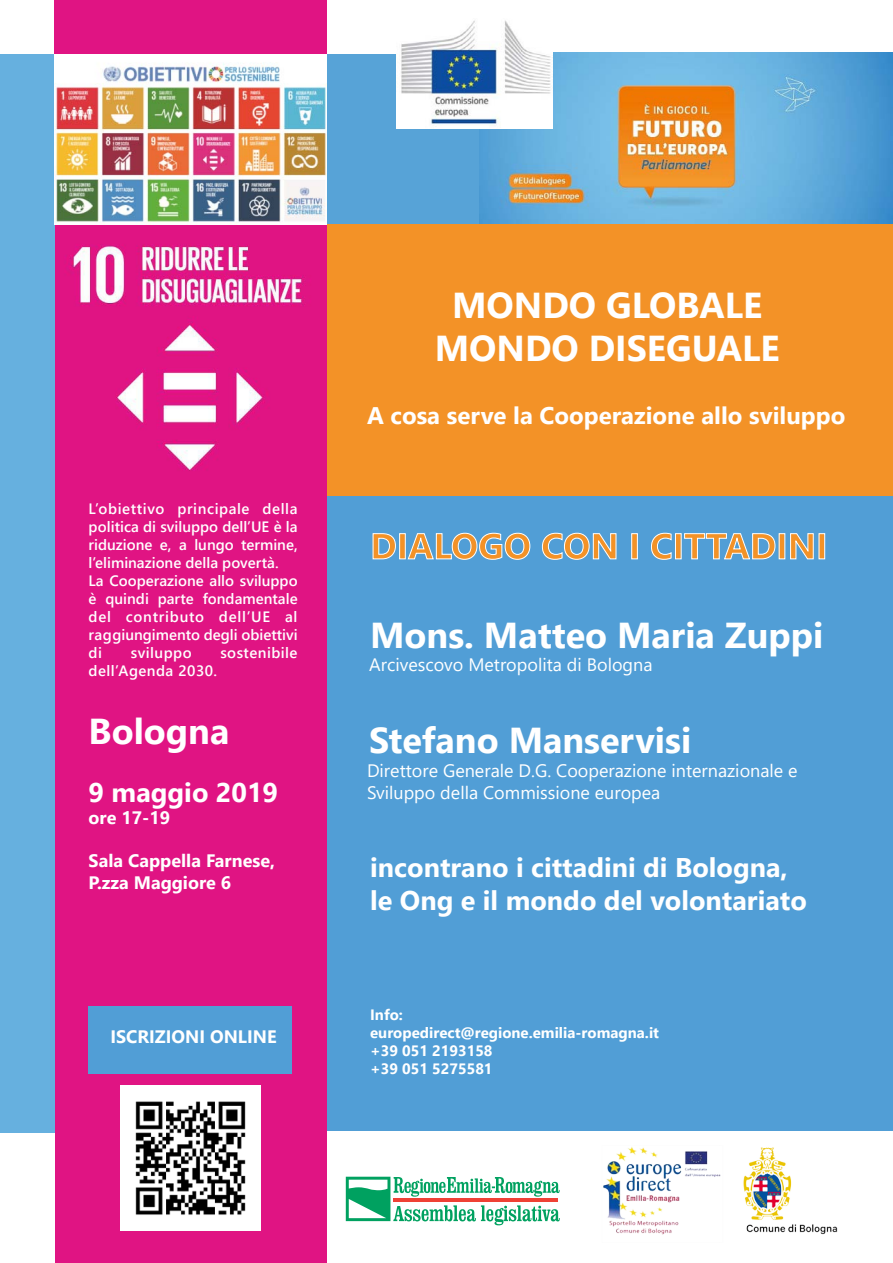
<style>
.page{position:relative;width:893px;height:1263px;background:#fff}
.page>*{position:absolute;margin:0;border:0;box-sizing:border-box;transform-origin:0 0}
.t1{font:700 36px/43.2px "Segoe UI";color:#fff;text-align:center}
.t2{font:700 36px "Segoe UI";color:#f39227}
.t3{font:700 27px/32.4px "Segoe UI";color:#fff}
.t4{font:700 24px "Segoe UI";color:#fff}
.t5{font:18px/21.6px "Segoe UI";color:#fff}
.t6{font:700 18px/21.6px "Segoe UI";color:#fff}
.t7{font:600 15px/18px "Segoe UI";color:#fff}
.t8{font:700 15px/18px "Segoe UI";color:#fff}
.t9{font:600 15px "Segoe UI";letter-spacing:.03em;color:#fff}
</style>
<div class="page">
<div style="left:314px;top:54px;width:579px;height:171px;background:#57a3d7"></div>
<div style="left:60px;top:224px;width:833px;height:272px;background:#f39227"></div>
<div style="left:54px;top:109px;width:273px;height:1154px;background:#e01483"></div>
<img style="left:54px;top:111px;width:273px;height:385px">
<img style="left:480px;top:53px;width:412px;height:170px">
<div style="left:328px;top:496px;width:565px;height:767px;background:#519ed6"></div>
<div style="left:0;top:54px;width:54px;height:1209px;background:#66b0df"></div>
<svg style="left:54px;top:0;width:273px;height:111px"></svg>
<div style="left:328px;top:1131px;width:565px;height:132px;background:#fff"></div>
<img style="left:397px;top:20px;width:155px;height:108px">
<img style="left:603px;top:1147px;width:118px;height:88px">
<svg style="left:346px;top:1177px;width:214px;height:48px"></svg>
<img style="left:743px;top:1147px;width:95px;height:88px">
<div style="left:89px;top:1006px;width:203px;height:68px;background:#519ed6"></div>
<div style="left:0;top:1133px;width:54px;height:130px;background:#fff"></div>
<svg style="left:372px;top:533px;width:24px;height:27px"></svg>
<svg style="left:408px;top:532px;width:123px;height:28px"></svg>
<svg style="left:542px;top:532px;width:75px;height:28px"></svg>
<svg style="left:651px;top:532px;width:21px;height:28px"></svg>
<div style="left:675px;top:534px;width:6px;height:25px;border:1px solid #fff"></div>
<svg style="left:684px;top:533px;width:92px;height:27px"></svg>
<div style="left:779px;top:534px;width:6px;height:25px;border:1px solid #fff"></div>
<svg style="left:790px;top:533px;width:24px;height:27px"></svg>
<div style="left:819px;top:534px;width:6px;height:25px;border:1px solid #fff"></div>
<img style="left:120px;top:1086px;width:141px;height:145px">
<h1 class="t1" style="left:435px;top:280px;width:346px">MONDO GLOBALE<br>MONDO DISEGUALE</h1>
<p class="t7" style="left:89px;top:498px;width:210px">L’obiettivo principale della politica di sviluppo dell’UE è la riduzione e, a lungo termine, l’eliminazione della povertà.<br>La Cooperazione allo sviluppo è quindi parte fondamentale del contributo dell’UE al raggiungimento degli obiettivi di</p>
<p class="t9" style="left:131px;top:638px;width:62px">sviluppo</p>
<p class="t9" style="left:220px;top:638px;width:79px">sostenibile</p>
<p class="t9" style="left:89px;top:656px;width:130px">dell’Agenda 2030.</p>
<h3 class="t4" style="left:367px;top:393px;width:480px">A cosa serve la Cooperazione allo sviluppo</h3>
<h1 class="t2" style="left:370px;top:512px;width:459px">DIALOGO CON I CITTADINI</h1>
<h1 class="t1" style="left:370px;top:610px;width:455px">Mons. Matteo Maria Zuppi</h1>
<p class="t5" style="left:369px;top:652px;width:285px">Arcivescovo Metropolita di Bologna</p>
<h1 class="t1" style="left:89px;top:707px;width:142px">Bologna</h1>
<h1 class="t1" style="left:369px;top:716px;width:324px">Stefano Manservisi</h1>
<p class="t5" style="left:367px;top:759px;width:432px">Direttore Generale D.G. Cooperazione internazionale e<br>Sviluppo della Commissione europea</p>
<h2 class="t3" style="left:89px;top:774px;width:191px">9 maggio 2019</h2>
<p class="t6" style="left:89px;top:805px;width:83px">ore 17-19</p>
<p class="t6" style="left:89px;top:848px;width:188px">Sala Cappella Farnese,<br>P.zza Maggiore 6</p>
<h2 class="t3" style="left:370px;top:849px;width:438px">incontrano i cittadini di Bologna, le Ong e il mondo del volontariato</h2>
<p class="t6" style="left:110px;top:1025px;width:168px">ISCRIZIONI ONLINE</p>
<p class="t8" style="left:370px;top:1004px;width:290px">Info: europedirect@regione.emilia-romagna.it +39 051 2193158<br>+39 051 5275581</p>
</div>
